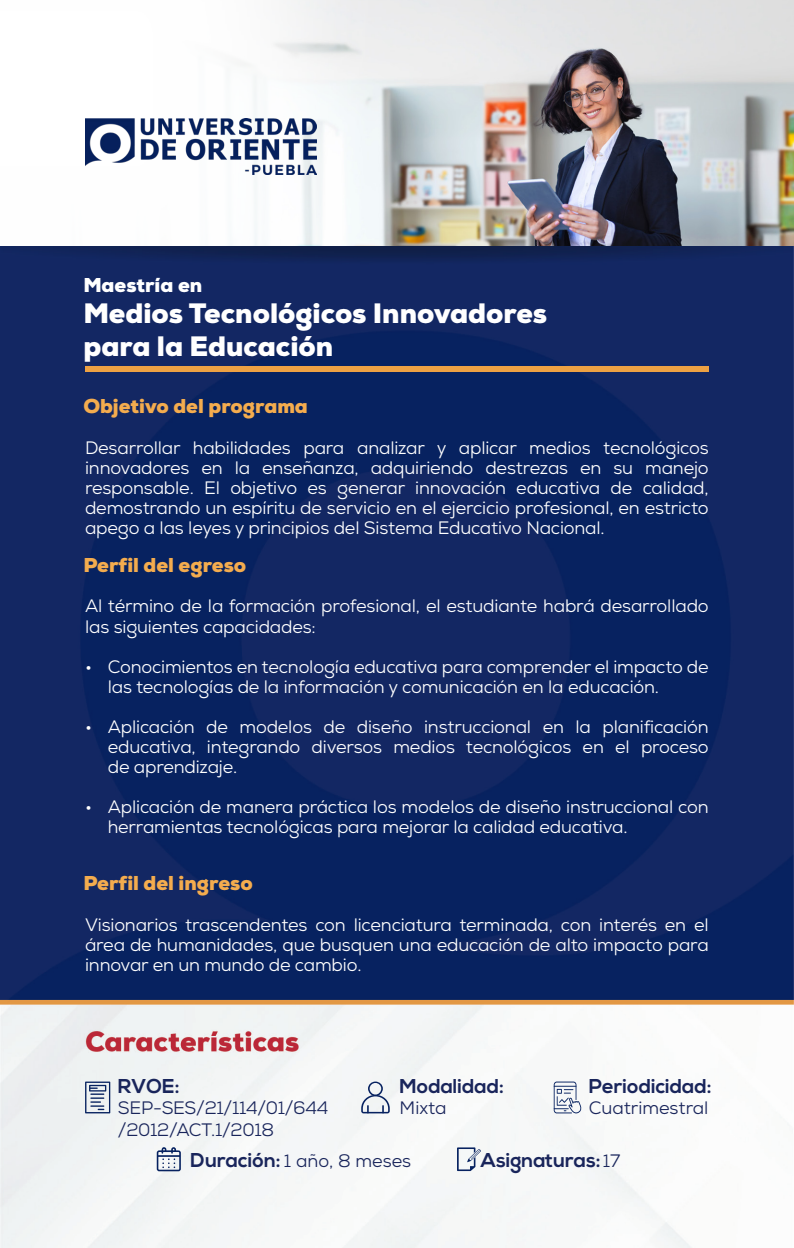
<style>
.page{position:relative;width:794px;height:1248px;background:#fff}
.page>*{position:absolute;margin:0;border:0;box-sizing:border-box;transform-origin:0 0}
.t1{font:900 28px "Nexa";color:#fff}
.t2{font:900 20px "Nexa";color:#f4ac4e}
.t3{font:700 20px "Nexa";color:#19255b}
.t4{font:900 20px "Nexa";color:#fff}
.t5{font:18px/20px "Nexa";letter-spacing:-.01em;color:#fff;text-align:justify}
.t6{font:18px "Nexa";letter-spacing:-.005em;color:#19255b}
</style>
<div class="page">
<img style="left:0;top:246px;width:794px;height:1000px">
<div style="left:85px;top:366px;width:623px;height:5px;background:#eda143"></div>
<svg style="left:85px;top:1081px;width:25px;height:32px"></svg>
<svg style="left:361px;top:1081px;width:29px;height:32px"></svg>
<svg style="left:554px;top:1081px;width:27px;height:32px"></svg>
<svg style="left:157px;top:1146px;width:24px;height:25px"></svg>
<svg style="left:457px;top:1147px;width:24px;height:23px"></svg>
<img style="left:680px;top:0;width:114px;height:246px">
<img style="left:85px;top:0;width:595px;height:246px">
<img style="left:85px;top:119px;width:231px;height:56px">
<p class="t4" style="left:83px;top:272px;width:120px">Maestría en</p>
<p class="t1" style="left:83px;top:295px;width:465px">Medios Tecnológicos Innovadores</p>
<p class="t1" style="left:83px;top:328px;width:251px">para la Educación</p>
<p class="t2" style="left:83px;top:393px;width:226px">Objetivo del programa</p>
<p class="t5" style="left:85px;top:437px;width:625px">Desarrollar habilidades para analizar y aplicar medios tecnológicos innovadores en la enseñanza, adquiriendo destrezas en su manejo responsable. El objetivo es generar innovación educativa de calidad, demostrando un espíritu de servicio en el ejercicio profesional, en estricto apego a las leyes y principios del Sistema Educativo Nacional.</p>
<p class="t2" style="left:83px;top:552px;width:164px">Perfil del egreso</p>
<p class="t5" style="left:85px;top:596px;width:625px">Al término de la formación profesional, el estudiante habrá desarrollado las siguientes capacidades:</p>
<p class="t5" style="left:108px;top:656px;width:602px;text-indent:-23px">• Conocimientos en tecnología educativa para comprender el impacto de las tecnologías de la información y comunicación en la educación.</p>
<p class="t5" style="left:108px;top:716px;width:602px;text-indent:-23px">• Aplicación de modelos de diseño instruccional en la planificación educativa, integrando diversos medios tecnológicos en el proceso de aprendizaje.</p>
<p class="t5" style="left:108px;top:796px;width:602px;text-indent:-23px">• Aplicación de manera práctica los modelos de diseño instruccional con herramientas tecnológicas para mejorar la calidad educativa.</p>
<p class="t2" style="left:83px;top:870px;width:171px">Perfil del ingreso</p>
<p class="t5" style="left:85px;top:914px;width:625px">Visionarios trascendentes con licenciatura terminada, con interés en el área de humanidades, que busquen una educación de alto impacto para innovar en un mundo de cambio.</p>
<p class="t3" style="left:118px;top:1074px;width:63px">RVOE:</p>
<p class="t6" style="left:118px;top:1096px;width:212px">SEP-SES/21/114/01/644</p>
<p class="t6" style="left:118px;top:1118px;width:158px">/2012/ACT.1/2018</p>
<p class="t3" style="left:399px;top:1074px;width:106px">Modalidad:</p>
<p class="t6" style="left:399px;top:1096px;width:49px">Mixta</p>
<p class="t3" style="left:589px;top:1074px;width:124px">Periodicidad:</p>
<p class="t6" style="left:589px;top:1096px;width:121px">Cuatrimestral</p>
<p class="t3" style="left:190px;top:1148px;width:91px">Duración:</p>
<p class="t6" style="left:284px;top:1148px;width:129px">1 año, 8 meses</p>
<p class="t3" style="left:481px;top:1148px;width:121px">Asignaturas:</p>
<p class="t6" style="left:603px;top:1148px;width:19px">17</p>
</div>
